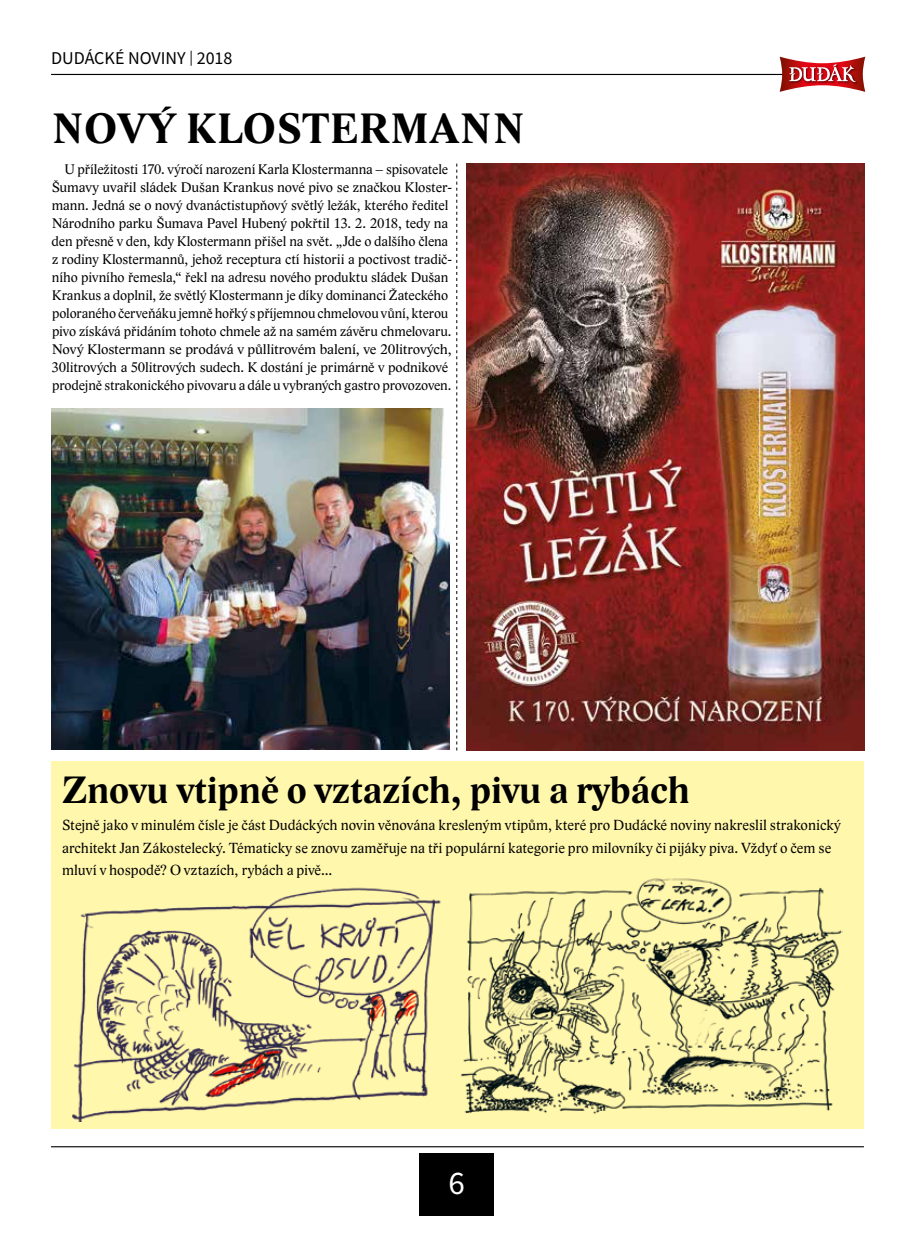
<style>
.page{position:relative;width:915px;height:1234px;background:#fff}
.page>*{position:absolute;margin:0;border:0;box-sizing:border-box;transform-origin:0 0}
.t1{font:700 43.5px "Lido STF";letter-spacing:.015em;color:#000}
.t2{font:700 39px "Lido STF";color:#000}
.t3{font:33px "Source Sans Pro";color:#fff}
.t4{font:18px "Source Sans Pro";color:#000}
.t5{font:15px/22.5px "Lido STF";letter-spacing:.005em;color:#000}
.t6{font:14.25px/18px "Lido STF";letter-spacing:-.005em;color:#000}
.s1{font-size:15px}
</style>
<div class="page">
<hr style="left:51px;top:1145px;width:812px;height:1px;background:#000">
<div style="left:418px;top:1152px;width:75px;height:62px;background:#000"></div>
<hr style="left:51px;top:74px;width:800px;height:1px;background:#000">
<svg style="left:779px;top:57px;width:86px;height:35px"></svg>
<div style="left:51px;top:761px;width:812px;height:367px;background:#fff7ab"></div>
<img style="left:460px;top:878px;width:382px;height:236px">
<img style="left:73px;top:887px;width:368px;height:234px">
<img style="left:51px;top:408px;width:398px;height:341px">
<svg style="left:456px;top:163px;width:1px;height:587px"></svg>
<img style="left:466px;top:163px;width:397px;height:587px">
<p class="t4" style="left:51px;top:47px;width:183px">DUDÁCKÉ NOVINY <span class="s1">|</span> 2018</p>
<h1 class="t1" style="left:52px;top:102px;width:474px">NOVÝ KLOSTERMANN</h1>
<p class="t6" style="left:52px;top:160px;width:402px;text-indent:13px">U příležitosti 170. výročí narození Karla Klostermanna – spisovatele Šumavy uvařil sládek Dušan Krankus nové pivo se značkou Kloster&shy;mann. Jedná se o nový dvanáctistupňový světlý ležák, kterého ředitel Národního parku Šumava Pavel Hubený pokřtil 13. 2. 2018, tedy na den přesně v den, kdy Klostermann přišel na svět. „Jde o dalšího člena z rodiny Klostermannů, jehož receptura ctí historii a poctivost tradič&shy;ního pivního řemesla,“ řekl na adresu nového produktu sládek Dušan Krankus a doplnil, že světlý Klostermann je díky dominanci Žateckého poloraného červeňáku jemně hořký s příjemnou chmelovou vůní, kterou pivo získává přidáním tohoto chmele až na samém závěru chmelovaru.<br>Nový Klostermann se prodává v půllitrovém balení, ve 20litrových, 30litrových a 50litrových sudech. K dostání je primárně v podnikové prodejně strakonického pivovaru a dále u vybraných gastro provozoven.</p>
<h2 class="t2" style="left:62px;top:766px;width:629px">Znovu vtipně o vztazích, pivu a rybách</h2>
<p class="t5" style="left:62px;top:813px;width:780px">Stejně jako v minulém čísle je část Dudáckých novin věnována kresleným vtipům, které pro Dudácké noviny nakreslil strakonický architekt Jan Zákostelecký. Tématicky se znovu zaměřuje na tři populární kategorie pro milovníky či pijáky piva. Vždyť o čem se mluví v hospodě? O vztazích, rybách a pivě...</p>
<h3 class="t3" style="left:448px;top:1161px;width:18px">6</h3>
</div>
